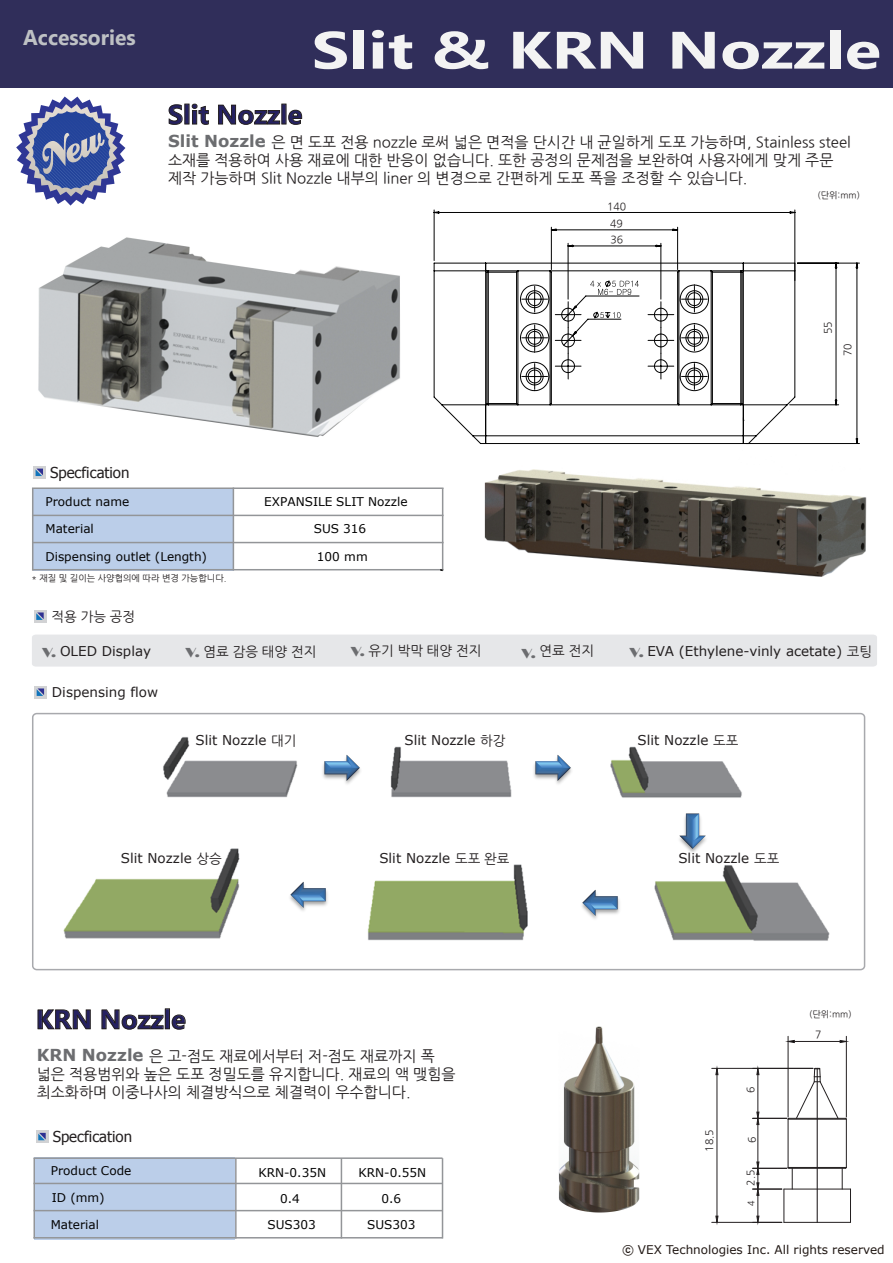
<style>
.page{position:relative;width:893px;height:1263px;background:#fff}
.page>*{position:absolute;margin:0;border:0;box-sizing:border-box;transform-origin:0 0}
.t1{font:700 52.5px "Segoe UI";color:#f3f3f3;scale:1.28 1}
.t2{font:700 27px "Segoe UI";color:#252161}
.t3{font:700 21.45px "Segoe UI";color:#bec1c4}
.t4{font:15px/18px "Nanum Gothic";color:#231f20}
.t5{font:15px "Tahoma";color:#231f20}
.t6{font:13.5px "Verdana";color:#231f20}
.t7{font:13.5px "Nanum Gothic";color:#231f20}
.t8{font:12px/25.7px "Verdana";color:#030303;text-align:center}
.t9{font:12px "Verdana";color:#211814}
.t10{font:10.5px/17.2px "Nanum Gothic";color:#231f20}
.t11{font:9px "Nanum Gothic";color:#231f20}
.s1{font-family:"Verdana";font-weight:700;font-size:16.5px;color:#6c6d70}
.s2{font-family:"Broadway";color:#6c6d70}
.s3{font-family:"Nanum Gothic"}
.s4{font-family:"Nanum Gothic";font-weight:700}
</style>
<div class="page">
<svg style="left:34px;top:686px;width:13px;height:13px"></svg>
<svg style="left:37px;top:688px;width:7px;height:8px"></svg>
<div style="left:34px;top:610px;width:12px;height:13px;background:#d1d2d4"></div>
<svg style="left:36px;top:612px;width:8px;height:8px"></svg>
<div style="left:33px;top:488px;width:200px;height:82px;background:#bbcee9"></div>
<img style="left:38px;top:209px;width:396px;height:228px">
<div style="left:0;top:0;width:893px;height:87px;background:#302e5a"></div>
<svg style="left:16px;top:97px;width:109px;height:109px"></svg>
<svg style="left:434px;top:209px;width:361px;height:53px"></svg>
<svg style="left:796px;top:263px;width:64px;height:181px"></svg>
<svg style="left:433px;top:262px;width:363px;height:183px"></svg>
<img style="left:484px;top:469px;width:383px;height:108px">
<img style="left:63px;top:737px;width:767px;height:204px">
<img style="left:320px;top:752px;width:44px;height:36px">
<img style="left:531px;top:752px;width:44px;height:36px">
<img style="left:674px;top:812px;width:36px;height:44px">
<img style="left:578px;top:888px;width:44px;height:36px">
<img style="left:286px;top:879px;width:44px;height:36px">
<hr style="left:233px;top:487px;width:1px;height:83px;background:#939598">
<hr style="left:32px;top:487px;width:412px;height:2px;background:#939598">
<hr style="left:32px;top:515px;width:412px;height:1px;background:#939598">
<hr style="left:32px;top:542px;width:412px;height:1px;background:#939598">
<hr style="left:32px;top:488px;width:1px;height:82px;background:#939598">
<hr style="left:442px;top:488px;width:1px;height:82px;background:#939598">
<hr style="left:32px;top:569px;width:412px;height:1px;background:#939598">
<div style="left:32px;top:634px;width:845px;height:33px;background:#e6e7e9"></div>
<div style="left:32px;top:713px;width:833px;height:257px;border:2px solid #a8a9ad;border-radius:4px"></div>
<svg style="left:438px;top:568px;width:6px;height:4px"></svg>
<hr style="left:817px;top:1068px;width:1px;height:154px;background:#231f20">
<hr style="left:850px;top:1189px;width:1px;height:33px;background:#231f20">
<hr style="left:846px;top:1119px;width:1px;height:48px;background:#231f20">
<hr style="left:788px;top:1119px;width:1px;height:48px;background:#231f20">
<svg style="left:842px;top:1167px;width:5px;height:22px"></svg>
<hr style="left:784px;top:1189px;width:66px;height:1px;background:#231f20">
<hr style="left:784px;top:1222px;width:66px;height:1px;background:#231f20">
<hr style="left:789px;top:1118px;width:56px;height:1px;background:#231f20">
<hr style="left:789px;top:1168px;width:56px;height:1px;background:#231f20">
<hr style="left:788px;top:1119px;width:58px;height:1px;background:#231f20">
<hr style="left:788px;top:1167px;width:58px;height:1px;background:#231f20">
<svg style="left:787px;top:1068px;width:52px;height:52px"></svg>
<hr style="left:788px;top:1036px;width:1px;height:81px;background:#231f20">
<hr style="left:846px;top:1036px;width:1px;height:81px;background:#231f20">
<hr style="left:794px;top:1041px;width:46px;height:1px;background:#231f20">
<svg style="left:787px;top:1040px;width:8px;height:3px"></svg>
<svg style="left:839px;top:1040px;width:8px;height:3px"></svg>
<hr style="left:712px;top:1068px;width:101px;height:1px;background:#231f20">
<hr style="left:712px;top:1222px;width:70px;height:1px;background:#231f20">
<hr style="left:717px;top:1075px;width:1px;height:141px;background:#231f20">
<svg style="left:715px;top:1067px;width:4px;height:8px"></svg>
<svg style="left:715px;top:1215px;width:4px;height:8px"></svg>
<hr style="left:758px;top:1075px;width:1px;height:37px;background:#231f20">
<svg style="left:756px;top:1067px;width:4px;height:8px"></svg>
<hr style="left:753px;top:1118px;width:34px;height:1px;background:#231f20">
<hr style="left:758px;top:1124px;width:1px;height:38px;background:#231f20">
<svg style="left:756px;top:1111px;width:4px;height:14px"></svg>
<svg style="left:753px;top:1161px;width:40px;height:62px"></svg>
<svg style="left:36px;top:1130px;width:12px;height:13px"></svg>
<svg style="left:38px;top:1133px;width:8px;height:7px"></svg>
<div style="left:34px;top:1157px;width:201px;height:82px;background:#bbcee9"></div>
<hr style="left:235px;top:1158px;width:2px;height:80px;background:#939598">
<hr style="left:341px;top:1158px;width:1px;height:80px;background:#939598">
<hr style="left:33px;top:1183px;width:409px;height:1px;background:#939598">
<hr style="left:33px;top:1210px;width:409px;height:1px;background:#939598">
<hr style="left:33px;top:1158px;width:2px;height:80px;background:#939598">
<hr style="left:442px;top:1158px;width:1px;height:80px;background:#939598">
<hr style="left:33px;top:1157px;width:409px;height:2px;background:#939598">
<hr style="left:33px;top:1237px;width:409px;height:1px;background:#939598">
<svg style="left:168px;top:104px;width:15px;height:21px"></svg>
<svg style="left:191px;top:103px;width:18px;height:22px"></svg>
<svg style="left:218px;top:104px;width:62px;height:21px"></svg>
<svg style="left:288px;top:109px;width:14px;height:16px"></svg>
<svg style="left:33px;top:466px;width:13px;height:13px"></svg>
<svg style="left:36px;top:469px;width:7px;height:7px"></svg>
<svg style="left:37px;top:1009px;width:54px;height:21px"></svg>
<svg style="left:101px;top:1009px;width:63px;height:21px"></svg>
<div style="left:165px;top:1008px;width:5px;height:21px;border:1px solid #231f20"></div>
<svg style="left:171px;top:1014px;width:15px;height:16px"></svg>
<img style="left:558px;top:1026px;width:82px;height:187px">
<h3 class="t3" style="left:23px;top:22px;width:114px">Accessories</h3>
<h1 class="t1" style="left:312px;top:13px;width:446px">Slit &amp; KRN Nozzle</h1>
<h2 class="t2" style="left:168px;top:95px;width:136px">Slit Nozzle</h2>
<p class="t4" style="left:168px;top:134px;width:684px"><span class="s1">Slit Nozzle</span> 은 면 도포 전용 nozzle 로써 넓은 면적을 단시간 내 균일하게 도포 가능하며, Stainless steel 소재를 적용하여 사용 재료에 대한 반응이 없습니다. 또한 공정의 문제점을 보완하여 사용자에게 맞게 주문 제작 가능하며 Slit Nozzle 내부의 liner 의 변경으로 간편하게 도포 폭을 조정할 수 있습니다.</p>
<p class="t10" style="left:607px;top:198px;width:21px">140<br>49</p>
<p class="t10" style="left:610px;top:231px;width:14px">36</p>
<p class="t11" style="left:817px;top:191px;width:44px">(단위:mm)</p>
<p class="t10" style="left:820px;top:334px;width:14px;rotate:-90deg">55</p>
<p class="t10" style="left:839px;top:356px;width:14px;rotate:-90deg">70</p>
<p class="t5" style="left:50px;top:462px;width:81px">Specfication</p>
<p class="t8" style="left:45px;top:489px;width:85px">Product name</p>
<p class="t8" style="left:264px;top:489px;width:145px">EXPANSILE SLIT Nozzle</p>
<p class="t8" style="left:46px;top:516px;width:50px">Material</p>
<p class="t8" style="left:314px;top:516px;width:54px">SUS 316</p>
<p class="t8" style="left:46px;top:543px;width:163px">Dispensing outlet (Length)</p>
<p class="t8" style="left:317px;top:543px;width:53px">100 mm</p>
<p class="t11" style="left:32px;top:573px;width:197px">* 재질 및 길이는 사양협의에 따라 변경 가능합니다.</p>
<p class="t7" style="left:52px;top:610px;width:85px">적용 가능 공정</p>
<p class="t6" style="left:42px;top:642px;width:111px"><span class="s2">V.</span> OLED Display</p>
<p class="t7" style="left:186px;top:645px;width:132px"><span class="s2">V.</span> 염료 감응 태양 전지</p>
<p class="t7" style="left:351px;top:645px;width:132px"><span class="s2">V.</span> 유기 박막 태양 전지</p>
<p class="t7" style="left:522px;top:645px;width:74px"><span class="s2">V.</span> 연료 전지</p>
<p class="t6" style="left:629px;top:642px;width:244px"><span class="s2">V.</span> EVA (Ethylene-vinly acetate) <span class="s3">코팅</span></p>
<p class="t6" style="left:52px;top:683px;width:108px">Dispensing flow</p>
<p class="t6" style="left:196px;top:731px;width:103px">Slit Nozzle <span class="s3">대기</span></p>
<p class="t6" style="left:404px;top:731px;width:103px">Slit Nozzle <span class="s3">하강</span></p>
<p class="t6" style="left:637px;top:731px;width:103px">Slit Nozzle <span class="s3">도포</span></p>
<p class="t6" style="left:121px;top:848px;width:103px">Slit Nozzle <span class="s3">상승</span></p>
<p class="t6" style="left:379px;top:848px;width:132px">Slit Nozzle <span class="s3">도포 완료</span></p>
<p class="t6" style="left:678px;top:848px;width:103px">Slit Nozzle <span class="s3">도포</span></p>
<h2 class="t2" style="left:36px;top:1000px;width:151px">KRN Nozzle</h2>
<p class="t4" style="left:37px;top:1047px;width:420px"><span class="s1">KRN Nozzle</span> 은 고-점도 재료에서부터 저-점도 재료까지 폭 넓은 적용범위와 높은 도포 정밀도를 유지합니다. 재료의 액 맺힘을 최소화하며 이중나사의 체결방식으로 체결력이 우수합니다.</p>
<p class="t5" style="left:53px;top:1127px;width:81px">Specfication</p>
<p class="t8" style="left:51px;top:1158px;width:82px">Product Code</p>
<p class="t8" style="left:258px;top:1159px;width:69px">KRN-0.35N</p>
<p class="t8" style="left:52px;top:1184px;width:54px">ID (mm)</p>
<p class="t8" style="left:280px;top:1186px;width:21px">0.4</p>
<p class="t8" style="left:51px;top:1211px;width:50px">Material</p>
<p class="t8" style="left:267px;top:1211px;width:50px">SUS303</p>
<p class="t8" style="left:358px;top:1159px;width:69px">KRN-0.55N</p>
<p class="t8" style="left:367px;top:1186px;width:50px">0.6<br>SUS303</p>
<p class="t10" style="left:701px;top:1151px;width:24px;rotate:-90deg">18.5</p>
<p class="t10" style="left:742px;top:1093px;width:8px;rotate:-90deg">6</p>
<p class="t10" style="left:744px;top:1142px;width:8px;rotate:-90deg">6</p>
<p class="t10" style="left:742px;top:1186px;width:17px;rotate:-90deg">2.5</p>
<p class="t11" style="left:747px;top:1206px;width:7px;rotate:-90deg">4</p>
<p class="t11" style="left:809px;top:1010px;width:44px">(단위:mm)</p>
<p class="t10" style="left:815px;top:1026px;width:8px">7</p>
<p class="t9" style="left:622px;top:1241px;width:264px"><span class="s4">ⓒ</span> VEX Technologies Inc. All rights reserved</p>
</div>
